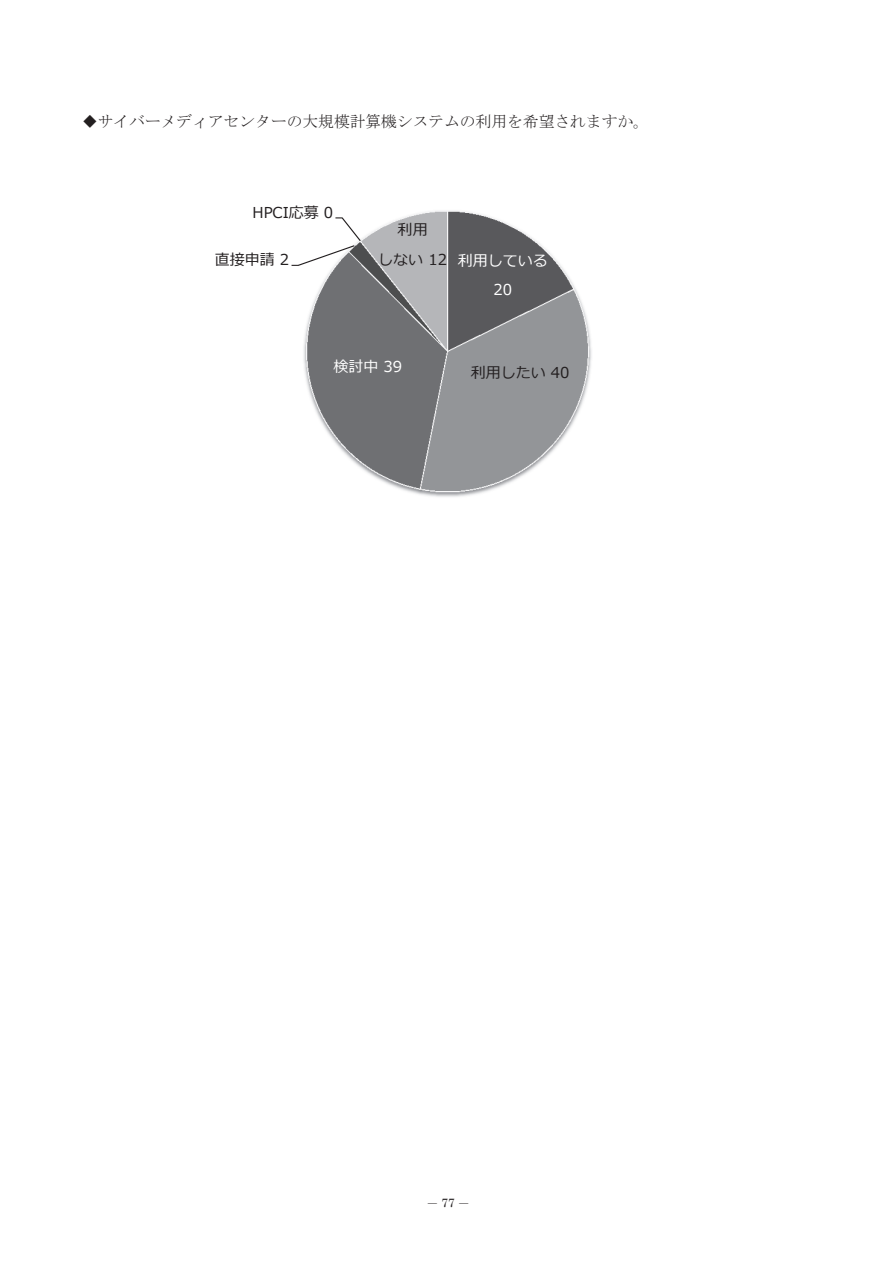
<style>
.page{position:relative;width:893px;height:1263px;background:#fff}
.page>*{position:absolute;margin:0;border:0;box-sizing:border-box;transform-origin:0 0}
.t1{font:15.75px "MS Mincho";color:#231f20}
.t2{font:15px/29.2px "Meiryo";color:#231f20;text-align:center}
.t3{font:15px/29.2px "Meiryo";color:#fff;text-align:center}
.t4{font:12px "Koz Min Pro";color:#231f20}
.s1{font-family:"Century"}
</style>
<div class="page">
<img style="left:303px;top:211px;width:289px;height:286px">
<svg style="left:292px;top:217px;width:69px;height:49px"></svg>
<p class="t1" style="left:82px;top:114px;width:568px">◆サイバーメディアセンターの大規模計算機システムの利用を希望されますか。</p>
<p class="t2" style="left:253px;top:199px;width:82px">HPCI応募 0</p>
<p class="t2" style="left:215px;top:246px;width:76px">直接申請 2</p>
<p class="t2" style="left:378px;top:216px;width:70px">利⽤<br>しない 12</p>
<p class="t3" style="left:458px;top:246px;width:92px">利⽤している<br>20</p>
<p class="t3" style="left:333px;top:353px;width:70px">検討中 39</p>
<p class="t2" style="left:471px;top:359px;width:100px">利⽤したい 40</p>
<p class="t4" style="left:426px;top:1195px;width:45px">－<span class="s1">77</span>－</p>
</div>
